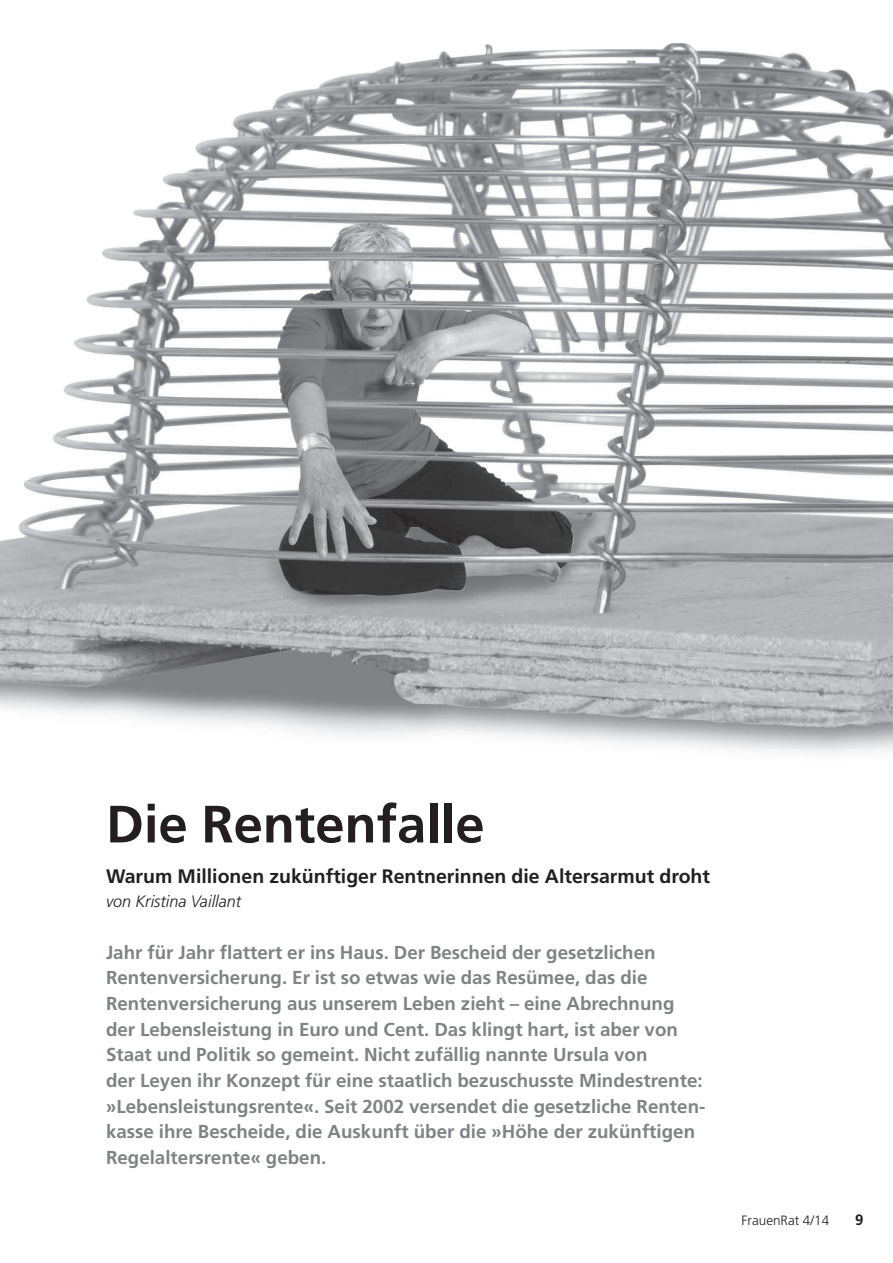
<style>
.page{position:relative;width:893px;height:1263px;background:#fff}
.page>*{position:absolute;margin:0;border:0;box-sizing:border-box;transform-origin:0 0}
.t1{font:700 52.5px "Frutiger";color:#231f20}
.t2{font:700 19.5px "Frutiger";color:#231f20}
.t3{font:700 18.75px/25.7px "Frutiger";color:#808285}
.t4{font:italic 300 16.5px "Frutiger";color:#231f20}
.t5{font:700 15px "Frutiger";color:#231f20}
.t6{font:300 13.5px "Frutiger";color:#231f20}
</style>
<div class="page">
<img style="left:0;top:43px;width:893px;height:710px">
<h1 class="t1" style="left:106px;top:793px;width:380px">Die Rentenfalle</h1>
<p class="t2" style="left:106px;top:865px;width:606px">Warum Millionen zukünftiger Rentnerinnen die Altersarmut droht</p>
<p class="t4" style="left:106px;top:892px;width:137px">von Kristina Vaillant</p>
<p class="t3" style="left:106px;top:939px;width:599px">Jahr für Jahr flattert er ins Haus. Der Bescheid der gesetzlichen Rentenversicherung. Er ist so etwas wie das Resümee, das die Rentenversicherung aus unserem Leben zieht – eine Abrechnung der Lebensleistung in Euro und Cent. Das klingt hart, ist aber von Staat und Politik so gemeint. Nicht zufällig nannte Ursula von<br>der Leyen ihr Konzept für eine staatlich bezuschusste Mindestrente: »Lebensleistungsrente«. Seit 2002 versendet die gesetzliche Renten&shy;kasse ihre Bescheide, die Auskunft über die »Höhe der zukünftigen Regelaltersrente« geben.</p>
<p class="t6" style="left:742px;top:1212px;width:89px">FrauenRat 4/14</p>
<p class="t5" style="left:855px;top:1211px;width:10px">9</p>
</div>
